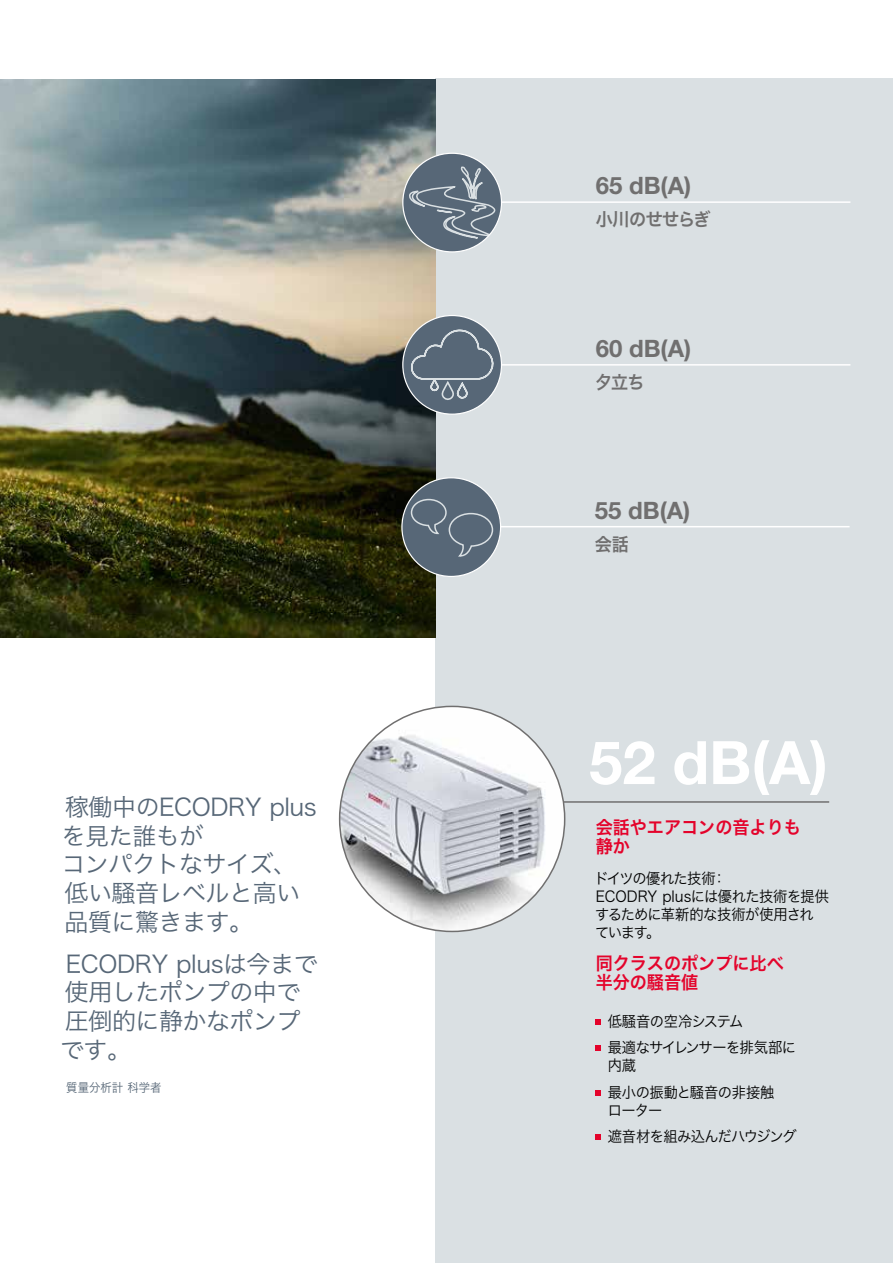
<style>
.page{position:relative;width:893px;height:1263px;background:#fff}
.page>*{position:absolute;margin:0;border:0;box-sizing:border-box;transform-origin:0 0}
.t1{font:700 60px "Helvetica Neue LT Std";color:#fff}
.t2{font:24px/28.8px "Hira Kaku Pro W3";letter-spacing:-.02em;color:#576777}
.t3{font:700 24px "Helvetica Neue LT Std";color:#706f6f}
.t4{font:18px/18.8px "Hira Kaku Pro W6";color:#e4032b;scale:.95 1}
.t5{font:18px "Hira Kaku Pro W6";letter-spacing:-.035em;color:#706f6f;scale:.95 1}
.t6{font:15px/18.3px "Hira Kaku Pro W3";letter-spacing:-.035em;color:#000;scale:.95 1}
.t7{font:12px "Hira Kaku Pro W3";color:#576777;scale:.95 1}
</style>
<div class="page">
<div style="left:436px;top:79px;width:457px;height:1184px;background:#dae0e3"></div>
<img style="left:0;top:79px;width:436px;height:559px">
<svg style="left:596px;top:1019px;width:5px;height:5px"></svg>
<svg style="left:596px;top:1045px;width:5px;height:6px"></svg>
<svg style="left:596px;top:1090px;width:5px;height:5px"></svg>
<svg style="left:596px;top:1134px;width:5px;height:6px"></svg>
<hr style="left:522px;top:801px;width:307px;height:2px;background:#706f6f">
<img style="left:340px;top:706px;width:225px;height:225px;border-radius:113px">
<hr style="left:475px;top:526px;width:375px;height:1px;background:#fff">
<div style="left:402px;top:478px;width:99px;height:98px;background:#576777;border-radius:50%"></div>
<hr style="left:476px;top:201px;width:374px;height:2px;background:#fff">
<div style="left:403px;top:153px;width:98px;height:99px;background:#576777;border-radius:50%"></div>
<svg style="left:408px;top:165px;width:92px;height:78px"></svg>
<hr style="left:476px;top:364px;width:374px;height:2px;background:#fff">
<div style="left:403px;top:315px;width:98px;height:99px;background:#576777;border-radius:50%"></div>
<svg style="left:409px;top:329px;width:86px;height:74px"></svg>
<svg style="left:410px;top:498px;width:84px;height:59px"></svg>
<h2 class="t2" style="left:61px;top:791px;width:257px">稼働中のECODRY plusを見た誰もが<br>コンパクトなサイズ、低い騒音レベルと高い品質に驚きます。</h2>
<h2 class="t2" style="left:60px;top:947px;width:259px">ECODRY plusは今まで使用したポンプの中で圧倒的に静かなポンプです。</h2>
<p class="t7" style="left:66px;top:1077px;width:102px">質量分析計 科学者</p>
<h2 class="t3" style="left:596px;top:171px;width:97px">65 dB(A)</h2>
<p class="t5" style="left:596px;top:203px;width:123px">小川のせせらぎ</p>
<h2 class="t3" style="left:596px;top:333px;width:97px">60 dB(A)</h2>
<p class="t5" style="left:595px;top:366px;width:54px">夕立ち</p>
<h2 class="t3" style="left:595px;top:495px;width:97px">55 dB(A)</h2>
<p class="t5" style="left:595px;top:528px;width:37px">会話</p>
<h1 class="t1" style="left:589px;top:725px;width:240px">52 dB(A)</h1>
<p class="t4" style="left:596px;top:817px;width:217px">会話やエアコンの音よりも静か</p>
<p class="t6" style="left:594px;top:868px;width:249px">ドイツの優れた技術：<br>ECODRY plusには優れた技術を提供するために革新的な技術が使用されています。</p>
<p class="t4" style="left:596px;top:953px;width:199px">同クラスのポンプに比べ半分の騒音値</p>
<p class="t6" style="left:608px;top:1007px;width:200px;line-height:26.5px">低騒音の空冷システム<br>最適なサイレンサーを排気部に</p>
<p class="t6" style="left:608px;top:1051px;width:177px;line-height:26.5px">内蔵<br>最小の振動と騒音の非接触</p>
<p class="t6" style="left:608px;top:1096px;width:201px;line-height:26.5px">ローター<br>遮音材を組み込んだハウジング</p>
</div>
